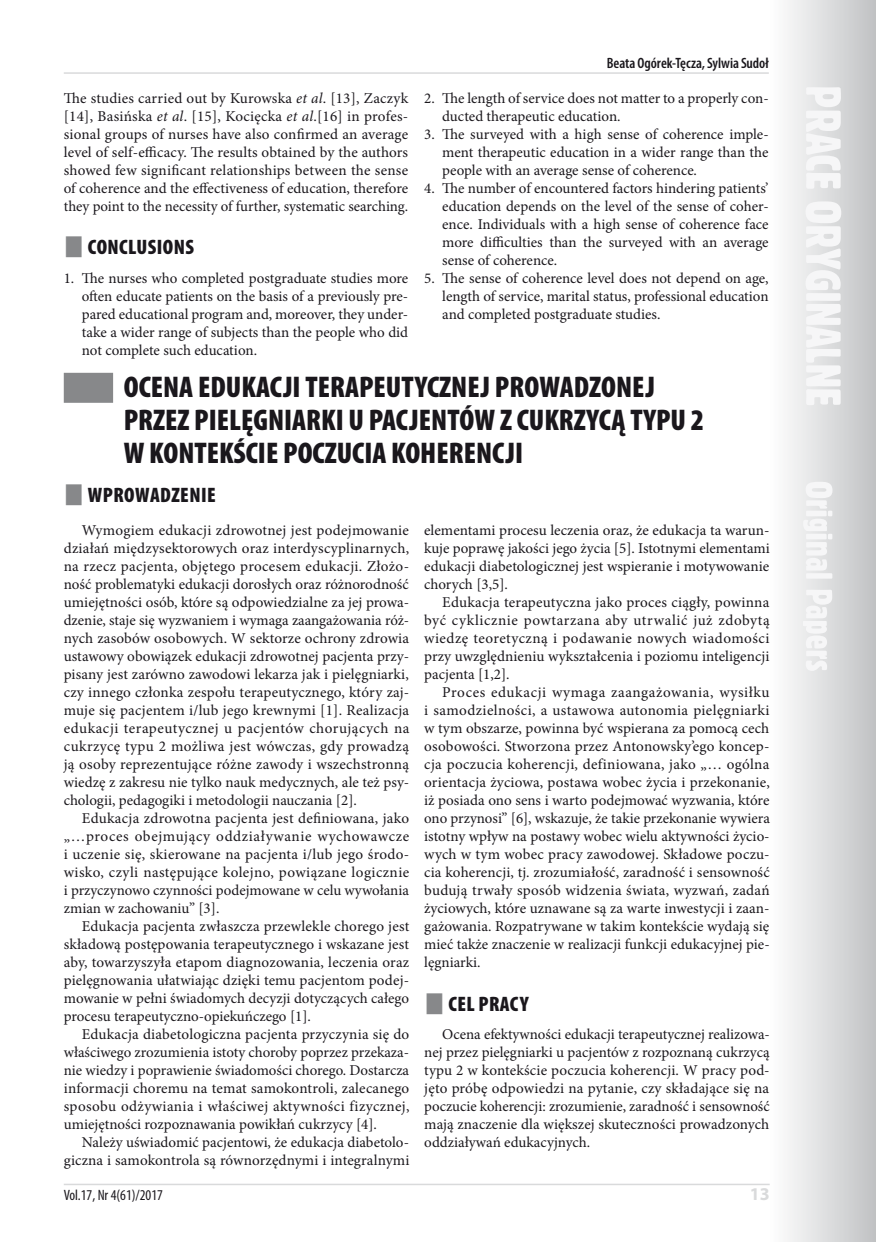
<style>
.page{position:relative;width:876px;height:1242px;background:#fff}
.page>*{position:absolute;margin:0;border:0;box-sizing:border-box;transform-origin:0 0}
.Tytył_niepagina_drug{font:900 condensed 30px/33px "Myriad Pro";color:#1a171c}
.srodtytul{font:900 condensed 21px "Myriad Pro";letter-spacing:.02em;color:#1a171c}
.srodtytul_ang{font:900 condensed 21px "Myriad Pro";letter-spacing:.02em;color:#1a171c}
.t1{font:700 18px "Myriad Pro";color:#d9dadb}
.Body_Text{font:15px/18px "Minion Pro";color:#1a171c;text-align:justify}
.lista_1_ang{font:15px/18px "Minion Pro";color:#1a171c;text-align:justify}
.Body_Text_ang{font:15px/18px "Minion Pro";color:#1a171c;text-align:justify}
.t2{font:600 condensed 15px "Myriad Pro";letter-spacing:-.005em;color:#1a171c}
.t3{font:condensed 15px "Myriad Pro";color:#1a171c}
.s1{font-style:italic}
</style>
<div class="page">
<svg style="left:788px;top:0;width:88px;height:1242px;background:#d8d9da"></svg>
<svg style="left:803px;top:87px;width:38px;height:584px"></svg>
<hr style="left:64px;top:1183px;width:706px;height:2px;background:#d9dadb">
<hr style="left:64px;top:72px;width:705px;height:2px;background:#d9dadb">
<div style="left:64px;top:373px;width:49px;height:30px;background:#87888a"></div>
<p class="Body_Text_ang" style="left:64px;top:89px;width:346px">The studies carried out by Kurowska <span class="s1">et al</span>. [13], Zaczyk [14], Basińska <span class="s1">et al</span>. [15], Kocięcka <span class="s1">et al</span>.[16] in profes&shy;sional groups of nurses have also confirmed an average level of self-efficacy. The results obtained by the authors showed few significant relationships between the sense of coherence and the effectiveness of education, therefore they point to the necessity of further, systematic searching.</p>
<p class="srodtytul_ang" style="left:88px;top:236px;width:108px">CONCLUSIONS</p>
<p class="lista_1_ang" style="left:82px;top:269px;width:328px;text-indent:-18px">1. The nurses who completed postgraduate studies more often educate patients on the basis of a previously pre&shy;pared educational program and, moreover, they under&shy;take a wider range of subjects than the people who did not complete such education.</p>
<p class="t2" style="left:607px;top:55px;width:163px">Beata Ogórek-Tęcza, Sylwia Sudoł</p>
<p class="lista_1_ang" style="left:442px;top:89px;width:328px;text-indent:-18px">2. The length of service does not matter to a properly con&shy;ducted therapeutic education.</p>
<p class="lista_1_ang" style="left:442px;top:125px;width:328px;text-indent:-18px">3. The surveyed with a high sense of coherence imple&shy;ment therapeutic education in a wider range than the people with an average sense of coherence.</p>
<p class="lista_1_ang" style="left:442px;top:179px;width:328px;text-indent:-18px">4. The number of encountered factors hindering patients’ education depends on the level of the sense of coher&shy;ence. Individuals with a high sense of coherence face more difficulties than the surveyed with an average sense of coherence.</p>
<p class="lista_1_ang" style="left:442px;top:269px;width:328px;text-indent:-18px">5. The sense of coherence level does not depend on age, length of service, marital status, professional education and completed postgraduate studies.</p>
<p class="Tytył_niepagina_drug" style="left:124px;top:371px;width:582px">OCENA EDUKACJI TERAPEUTYCZNEJ PROWADZONEJ<br>PRZEZ PIELĘGNIARKI U PACJENTÓW Z CUKRZYCĄ TYPU 2<br>W KONTEKŚCIE POCZUCIA KOHERENCJI</p>
<p class="srodtytul" style="left:88px;top:483px;width:129px">WPROWADZENIE</p>
<p class="Body_Text" style="left:64px;top:521px;width:347px;text-indent:18px">Wymogiem edukacji zdrowotnej jest podejmowanie działań międzysektorowych oraz interdyscyplinarnych, na rzecz pacjenta, objętego procesem edukacji. Złożo&shy;ność problematyki edukacji dorosłych oraz różnorodność umiejętności osób, które są odpowiedzialne za jej prowa&shy;dzenie, staje się wyzwaniem i wymaga zaangażowania róż&shy;nych zasobów osobowych. W sektorze ochrony zdrowia ustawowy obowiązek edukacji zdrowotnej pacjenta przy&shy;pisany jest zarówno zawodowi lekarza jak i pielęgniarki, czy innego członka zespołu terapeutycznego, który zaj&shy;muje się pacjentem i/lub jego krewnymi [1]. Realizacja edukacji terapeutycznej u pacjentów chorujących na cukrzycę typu 2 możliwa jest wówczas, gdy prowadzą ją osoby reprezentujące różne zawody i wszechstronną wiedzę z zakresu nie tylko nauk medycznych, ale też psy&shy;chologii, pedagogiki i metodologii nauczania [2].</p>
<p class="Body_Text" style="left:64px;top:809px;width:347px;text-indent:18px">Edukacja zdrowotna pacjenta jest definiowana, jako „…proces obejmujący oddziaływanie wychowawcze i uczenie się, skierowane na pacjenta i/lub jego środo&shy;wisko, czyli następujące kolejno, powiązane logicznie i przyczynowo czynności podejmowane w celu wywołania zmian w zachowaniu” [3].</p>
<p class="Body_Text" style="left:64px;top:917px;width:347px;text-indent:18px">Edukacja pacjenta zwłaszcza przewlekle chorego jest składową postępowania terapeutycznego i wskazane jest aby, towarzyszyła etapom diagnozowania, leczenia oraz pielęgnowania ułatwiając dzięki temu pacjentom podej&shy;mowanie w pełni świadomych decyzji dotyczących całego procesu terapeutyczno-opiekuńczego [1].</p>
<p class="Body_Text" style="left:64px;top:1025px;width:347px;text-indent:18px">Edukacja diabetologiczna pacjenta przyczynia się do właściwego zrozumienia istoty choroby poprzez przekaza&shy;nie wiedzy i poprawienie świadomości chorego. Dostarcza informacji choremu na temat samokontroli, zalecanego sposobu odżywiania i właściwej aktywności fizycznej, umiejętności rozpoznawania powikłań cukrzycy [4].</p>
<p class="Body_Text" style="left:64px;top:1133px;width:347px;text-align:right">Należy uświadomić pacjentowi, że edukacja diabetolo&shy;giczna i samokontrola są równorzędnymi i integralnymi</p>
<p class="Body_Text" style="left:424px;top:521px;width:347px">elementami procesu leczenia oraz, że edukacja ta warun&shy;kuje poprawę jakości jego życia [5]. Istotnymi elementami edukacji diabetologicznej jest wspieranie i motywowanie chorych [3,5].</p>
<p class="Body_Text" style="left:424px;top:593px;width:347px;text-indent:18px">Edukacja terapeutyczna jako proces ciągły, powinna być cyklicznie powtarzana aby utrwalić już zdobytą wiedzę teoretyczną i podawanie nowych wiadomości przy uwzględnieniu wykształcenia i poziomu inteligencji pacjenta [1,2].</p>
<p class="Body_Text" style="left:424px;top:683px;width:347px;text-indent:18px">Proces edukacji wymaga zaangażowania, wysiłku i samodzielności, a ustawowa autonomia pielęgniarki w tym obszarze, powinna być wspierana za pomocą cech osobowości. Stworzona przez Antonowsky’ego koncep&shy;cja poczucia koherencji, definiowana, jako „… ogólna orientacja życiowa, postawa wobec życia i przekonanie, iż posiada ono sens i warto podejmować wyzwania, które ono przynosi” [6], wskazuje, że takie przekonanie wywiera istotny wpływ na postawy wobec wielu aktywności życio&shy;wych w tym wobec pracy zawodowej. Składowe poczu&shy;cia koherencji, tj. zrozumiałość, zaradność i sensowność budują trwały sposób widzenia świata, wyzwań, zadań życiowych, które uznawane są za warte inwestycji i zaan&shy;gażowania. Rozpatrywane w takim kontekście wydają się mieć także znaczenie w realizacji funkcji edukacyjnej pie&shy;lęgniarki.</p>
<p class="srodtytul" style="left:448px;top:992px;width:82px">CEL PRACY</p>
<p class="Body_Text" style="left:424px;top:1025px;width:347px;text-indent:18px">Ocena efektywności edukacji terapeutycznej realizowa&shy;nej przez pielęgniarki u pacjentów z rozpoznaną cukrzycą typu 2 w kontekście poczucia koherencji. W pracy pod&shy;jęto próbę odpowiedzi na pytanie, czy składające się na poczucie koherencji: zrozumienie, zaradność i sensowność mają znaczenie dla większej skuteczności prowadzonych oddziaływań edukacyjnych.</p>
<p class="t3" style="left:64px;top:1186px;width:101px">Vol.17, Nr 4(61)/2017</p>
<p class="t1" style="left:750px;top:1182px;width:21px">13</p>
</div>
